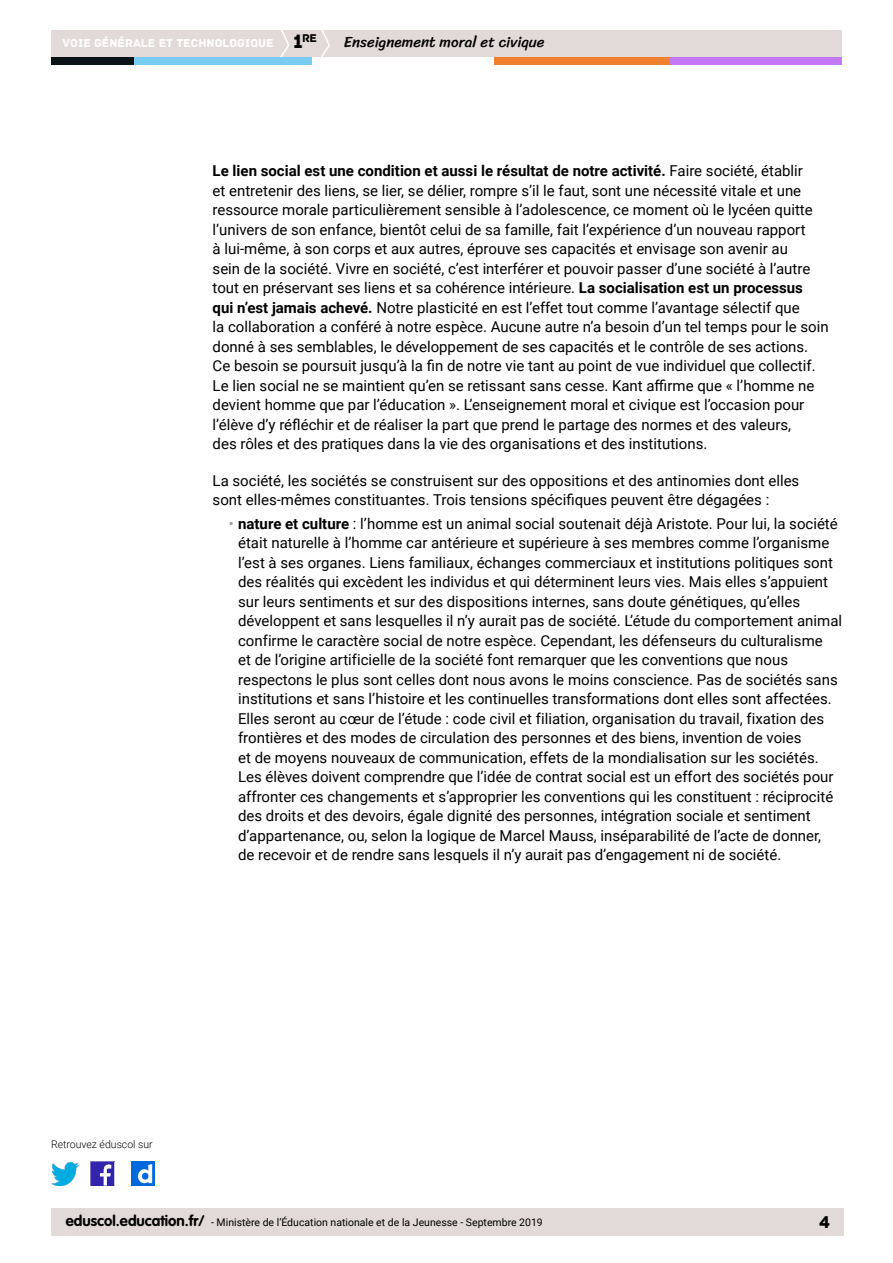
<style>
.page{position:relative;width:893px;height:1263px;background:#fff}
.page>*{position:absolute;margin:0;border:0;box-sizing:border-box;transform-origin:0 0}
.t1{font:18px "Archive";color:#000}
.t2{font:15px/19.5px "Roboto";color:#000}
.t3{font:15px "Sriracha";color:#000}
.t4{font:12px "Archive";color:#fff}
.t5{font:11.85px "Archive";color:#000}
.t6{font:10.5px "Roboto";color:#000}
.t7{font:300 10.5px "Roboto";color:#000}
.s1{font-size:20.4px;color:#000}
.s2{font-weight:700}
.s3{color:#9d9d9c}
.s4{font-family:"VAG Rounded Std";font-weight:700;font-size:15px}
</style>
<div class="page">
<div style="left:51px;top:30px;width:791px;height:27px;background:#e1dad8"></div>
<svg style="left:280px;top:30px;width:10px;height:27px"></svg>
<svg style="left:321px;top:30px;width:9px;height:27px"></svg>
<div style="left:133px;top:57px;width:179px;height:8px;background:#79cdf4"></div>
<div style="left:51px;top:57px;width:82px;height:8px;background:#091316"></div>
<div style="left:667px;top:57px;width:175px;height:8px;background:#c379f6"></div>
<div style="left:494px;top:57px;width:175px;height:8px;background:#f0802b"></div>
<div style="left:51px;top:1209px;width:792px;height:27px;background:#e1dad8"></div>
<img style="left:91px;top:1162px;width:23px;height:23px">
<img style="left:51px;top:1163px;width:28px;height:22px">
<img style="left:132px;top:1162px;width:22px;height:23px">
<p class="t5" style="left:302px;top:31px;width:16px">re</p>
<p class="t4" style="left:63px;top:36px;width:242px">VOIE GÉNÉRALE ET TECHNOLOGIQUE <span class="s1">1</span></p>
<p class="t3" style="left:344px;top:33px;width:202px">Enseignement moral et civique</p>
<p class="t2" style="left:213px;top:160px;width:618px"><span class="s2">Le lien social est une condition et aussi le résultat de notre activité.</span> Faire société, établir<br>et entretenir des liens, se lier, se délier, rompre s’il le faut, sont une nécessité vitale et une ressource morale particulièrement sensible à l’adolescence, ce moment où le lycéen quitte l’univers de son enfance, bientôt celui de sa famille, fait l’expérience d’un nouveau rapport<br>à lui-même, à son corps et aux autres, éprouve ses capacités et envisage son avenir au<br>sein de la société. Vivre en société, c’est interférer et pouvoir passer d’une société à l’autre tout en préservant ses liens et sa cohérence intérieure. <span class="s2">La socialisation est un processus<br>qui n’est jamais achevé.</span> Notre plasticité en est l’effet tout comme l’avantage sélectif que<br>la collaboration a conféré à notre espèce. Aucune autre n’a besoin d’un tel temps pour le soin donné à ses semblables, le développement de ses capacités et le contrôle de ses actions.<br>Ce besoin se poursuit jusqu’à la fin de notre vie tant au point de vue individuel que collectif.<br>Le lien social ne se maintient qu’en se retissant sans cesse. Kant affirme que « l’homme ne devient homme que par l’éducation ». L’enseignement moral et civique est l’occasion pour l’élève d’y réfléchir et de réaliser la part que prend le partage des normes et des valeurs,<br>des rôles et des pratiques dans la vie des organisations et des institutions.</p>
<p class="t2" style="left:213px;top:470px;width:588px">La société, les sociétés se construisent sur des oppositions et des antinomies dont elles sont elles-mêmes constituantes. Trois tensions spécifiques peuvent être dégagées :</p>
<p class="t2" style="left:238px;top:513px;width:606px;text-indent:-9px"><span class="s3">•</span> <span class="s2">nature et culture</span> : l’homme est un animal social soutenait déjà Aristote. Pour lui, la société était naturelle à l’homme car antérieure et supérieure à ses membres comme l’organisme l’est à ses organes. Liens familiaux, échanges commerciaux et institutions politiques sont des réalités qui excèdent les individus et qui déterminent leurs vies. Mais elles s’appuient sur leurs sentiments et sur des dispositions internes, sans doute génétiques, qu’elles développent et sans lesquelles il n’y aurait pas de société. L’étude du comportement animal confirme le caractère social de notre espèce. Cependant, les défenseurs du culturalisme<br>et de l’origine artificielle de la société font remarquer que les conventions que nous respectons le plus sont celles dont nous avons le moins conscience. Pas de sociétés sans institutions et sans l’histoire et les continuelles transformations dont elles sont affectées.<br>Elles seront au cœur de l’étude : code civil et filiation, organisation du travail, fixation des frontières et des modes de circulation des personnes et des biens, invention de voies<br>et de moyens nouveaux de communication, effets de la mondialisation sur les sociétés.<br>Les élèves doivent comprendre que l’idée de contrat social est un effort des sociétés pour affronter ces changements et s’approprier les conventions qui les constituent : réciprocité des droits et des devoirs, égale dignité des personnes, intégration sociale et sentiment d’appartenance, ou, selon la logique de Marcel Mauss, inséparabilité de l’acte de donner,<br>de recevoir et de rendre sans lesquels il n’y aurait pas d’engagement ni de société.</p>
<p class="t7" style="left:51px;top:1137px;width:103px">Retrouvez éduscol sur</p>
<p class="t6" style="left:66px;top:1215px;width:478px"><span class="s4">eduscol.education.fr/</span> - Ministère de l’Éducation nationale et de la Jeunesse - Septembre 2019</p>
<p class="t1" style="left:819px;top:1211px;width:13px">4</p>
</div>
